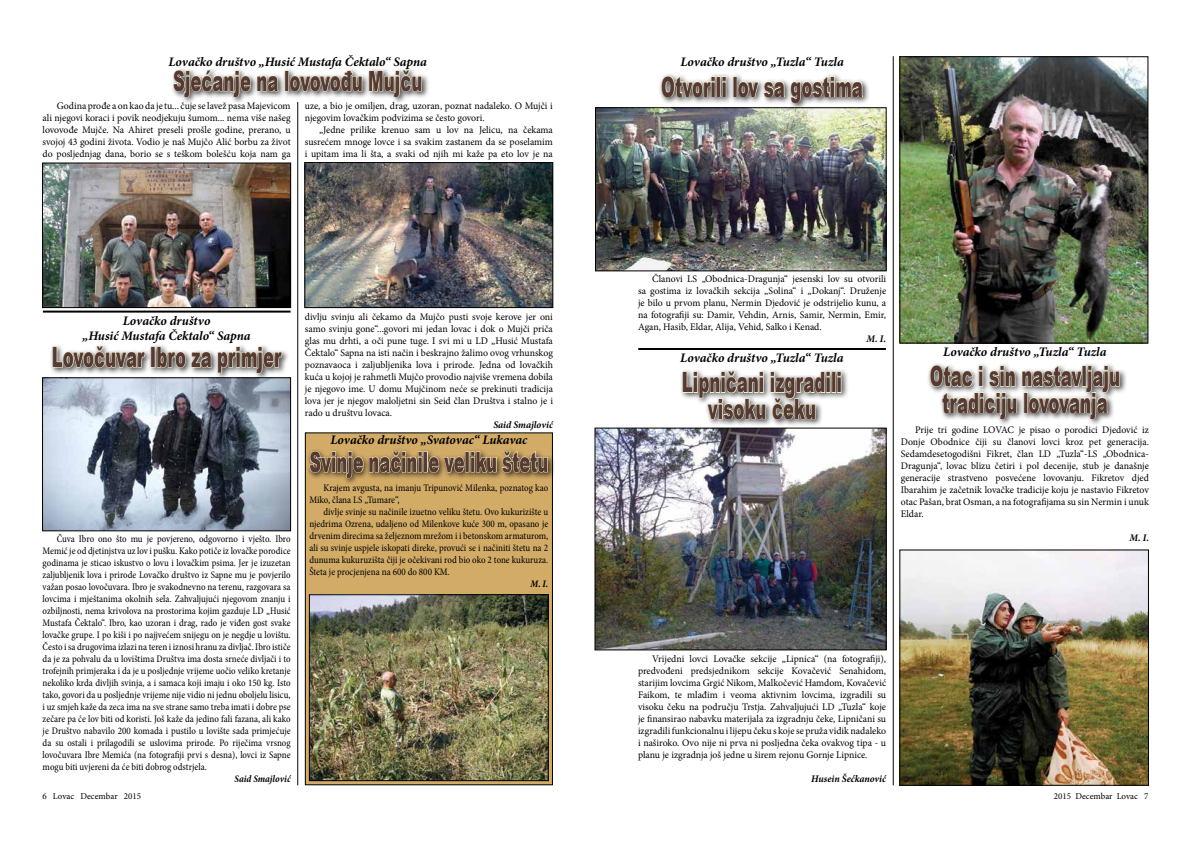
<style>
.page{position:relative;width:1191px;height:842px;background:#fff}
.page>*{position:absolute;margin:0;border:0;box-sizing:border-box;transform-origin:0 0}
.t1{font:900 27.9px/26.4px "Arial";color:#563932;text-align:center;scale:.59 1}
.t2{font:900 27.9px "Arial";color:#563932;scale:.58 1}
.t3{font:italic 700 13px/15.6px "Minion Pro";letter-spacing:-.005em;color:#000;text-align:center}
.t4{font:10.1px/12px "Minion Pro";color:#000;text-align:justify}
.t5{font:condensed 10.1px/12px "Minion Pro";color:#000;text-align:justify}
.t6{font:italic 700 10.1px "Minion Pro";color:#000}
.t7{font:italic 700 condensed 10.1px "Minion Pro";color:#000}
.t8{font:9px "Minion Pro";color:#000}
</style>
<div class="page">
<div style="left:305px;top:433px;width:247px;height:352px;background:#d2ab67"></div>
<div style="left:305px;top:432px;width:248px;height:353px;border:1px solid #000"></div>
<hr style="left:297px;top:102px;width:1px;height:683px;background:#000">
<hr style="left:893px;top:56px;width:1px;height:729px;background:#000">
<div style="left:170px;top:67px;width:259px;height:37px;background:#000;opacity:.75"></div>
<svg style="left:173px;top:70px;width:106px;height:28px"></svg>
<div style="left:285px;top:70px;width:4px;height:21px;border:1px solid #fcfad7"></div>
<svg style="left:289px;top:67px;width:133px;height:31px"></svg>
<div style="left:49px;top:343px;width:240px;height:38px;background:#000;opacity:.75"></div>
<svg style="left:52px;top:345px;width:94px;height:23px"></svg>
<div style="left:151px;top:346px;width:4px;height:21px;border:1px solid #fcfad7"></div>
<svg style="left:156px;top:346px;width:127px;height:28px"></svg>
<div style="left:658px;top:72px;width:212px;height:38px;background:#000;opacity:.75"></div>
<svg style="left:661px;top:74px;width:54px;height:24px"></svg>
<div style="left:716px;top:76px;width:4px;height:21px;border:1px solid #fcfad7"></div>
<svg style="left:721px;top:76px;width:5px;height:22px"></svg>
<div style="left:733px;top:76px;width:4px;height:21px;border:1px solid #fcfad7"></div>
<svg style="left:737px;top:74px;width:126px;height:29px"></svg>
<div style="left:926px;top:362px;width:201px;height:64px;background:#000;opacity:.75"></div>
<svg style="left:929px;top:364px;width:191px;height:55px"></svg>
<div style="left:679px;top:368px;width:170px;height:59px;background:#000;opacity:.75"></div>
<svg style="left:682px;top:371px;width:160px;height:49px"></svg>
<div style="left:306px;top:448px;width:249px;height:37px;background:#000;opacity:.75"></div>
<svg style="left:309px;top:450px;width:239px;height:29px"></svg>
<hr style="left:43px;top:311px;width:247px;height:2px;background:#000">
<hr style="left:638px;top:348px;width:248px;height:2px;background:#000">
<img style="left:44px;top:164px;width:245px;height:142px">
<div style="left:42px;top:162px;width:249px;height:146px;border:1px solid #000"></div>
<img style="left:306px;top:164px;width:245px;height:142px">
<div style="left:304px;top:162px;width:249px;height:146px;border:1px solid #000"></div>
<img style="left:44px;top:379px;width:245px;height:150px">
<div style="left:42px;top:377px;width:249px;height:154px;border:1px solid #000"></div>
<img style="left:311px;top:596px;width:236px;height:183px">
<div style="left:309px;top:594px;width:240px;height:187px;border:1px solid #000"></div>
<img style="left:597px;top:109px;width:287px;height:160px">
<div style="left:595px;top:107px;width:291px;height:164px;border:1px solid #000"></div>
<img style="left:596px;top:430px;width:288px;height:218px">
<div style="left:594px;top:428px;width:292px;height:222px;border:1px solid #000"></div>
<img style="left:901px;top:58px;width:245px;height:284px">
<div style="left:899px;top:56px;width:249px;height:288px;border:1px solid #000"></div>
<img style="left:901px;top:551px;width:246px;height:233px">
<div style="left:899px;top:549px;width:250px;height:237px;border:1px solid #000"></div>
<p class="t3" style="left:168px;top:54px;width:260px">Lovačko društvo „Husić Mustafa Čektalo“ Sapna</p>
<p class="t4" style="left:43px;top:100px;width:250px;text-indent:14px">Godina prođe a on kao da je tu... čuje se lavež pasa Majevicom ali njegovi koraci i povik neodjekuju šumom... nema više našeg lovovođe Mujče. Na Ahiret preseli prošle godine, prerano, u svojoj 43 godini života. Vodio je naš Mujčo Alić borbu za život do posljednjag dana, borio se s teškom bolešću koja nam ga</p>
<p class="t4" style="left:305px;top:100px;width:249px">uze, a bio je omiljen, drag, uzoran, poznat nadaleko. O Mujči i njegovim lovačkim podvizima se često govori.</p>
<h1 class="t1" style="left:173px;top:67px;width:424px">Sjećanje na lovovođu Mujču</h1>
<p class="t4" style="left:305px;top:124px;width:250px;text-indent:14px">„Jedne prilike krenuo sam u lov na Jelicu, na čekama susrećem mnoge lovce i sa svakim zastanem da se poselamim i upitam ima li šta, a svaki od njih mi kaže pa eto lov je na</p>
<p class="t3" style="left:83px;top:312px;width:170px">Lovačko društvo<br>„Husić Mustafa Čektalo“ Sapna</p>
<h1 class="t1" style="left:52px;top:343px;width:390px">Lovočuvar Ibro za primjer</h1>
<p class="t5" style="left:43px;top:533px;width:249px;text-indent:14px">Čuva Ibro ono što mu je povjereno, odgovorno i vješto. Ibro Memić je od djetinjstva uz lov i pušku. Kako potiče iz lovačke porodice godinama je sticao iskustvo o lovu i lovačkim psima. Jer je izuzetan zaljubljenik lova i prirode Lovačko društvo iz Sapne mu je povjerilo važan posao lovočuvara. Ibro je svakodnevno na terenu, razgovara sa lovcima i mještanima okolnih sela. Zahvaljujući njegovom znanju i ozbiljnosti, nema krivolova na prostorima kojim gazduje LD „Husić Mustafa Čektalo“. Ibro, kao uzoran i drag, rado je viđen gost svake lovačke grupe. I po kiši i po najjvećem snijegu on je negdje u lovištu.<br>Često i sa drugovima izlazi na teren i iznosi hranu za divljač. Ibro ističe da je za pohvalu da u lovištima Društva ima dosta srneće divljači i to trofejnih primjeraka i da je u posljednje vrijeme uočio veliko kretanje nekoliko krda divljih svinja, a i samaca koji imaju i oko 150 kg. Isto tako, govori da u posljednje vrijeme nije vidio ni jednu oboljelu lisicu, i uz smjeh kaže da zeca ima na sve strane samo treba imati i dobre pse zečare pa će lov biti od koristi. Još kaže da jedino fali fazana, ali kako je Društvo nabavilo 200 komada i pustilo u lovište sada primjećuje da su ostali i prilagodili se uslovima prirode. Po riječima vrsnog lovočuvara Ibre Memića (na fotografiji prvi s desna), lovci iz Sapne mogu biti uvjereni da će biti dobrog odstrjela.</p>
<p class="t7" style="left:235px;top:771px;width:57px">Said Smajlović</p>
<p class="t4" style="left:305px;top:311px;width:250px">divlju svinju ali čekamo da Mujčo pusti svoje kerove jer oni samo svinju gone“...govori mi jedan lovac i dok o Mujči priča glas mu drhti, a oči pune tuge. I svi mi u LD „Husić Mustafa Čektalo“ Sapna na isti način i beskrajno žalimo ovog vrhunskog poznavaoca i zaljubljenika lova i prirode. Jedna od lovačkih kuća u kojoj je rahmetli Mujčo provodio najviše vremena dobila je njegovo ime. U domu Mujčinom neće se prekinuti tradicija lova jer je njegov maloljetni sin Seid član Društva i stalno je i rado u društvu lovaca.</p>
<p class="t6" style="left:493px;top:417px;width:61px">Said Smajlović</p>
<p class="t3" style="left:330px;top:432px;width:198px">Lovačko društvo „Svatovac“ Lukavac</p>
<h1 class="t2" style="left:309px;top:442px;width:413px">Svinje načinile veliku štetu</h1>
<p class="t5" style="left:309px;top:482px;width:240px;text-indent:14px">Krajem avgusta, na imanju Tripunović Milenka, poznatog kao<br>Miko, člana LS „Tumare“,</p>
<p class="t5" style="left:309px;top:506px;width:240px;text-indent:14px">divlje svinje su načinile izuetno veliku štetu. Ovo kukurizište u njedrima Ozrena, udaljeno od Milenkove kuće 300 m, opasano je drvenim direcima sa željeznom mrežom i i betonskom armaturom, ali su svinje uspjele iskopati direke, provući se i načiniti štetu na 2 dunuma kukuruzišta čiji je očekivani rod bio oko 2 tone kukuruza.<br>Šteta je procjenjena na 600 do 800 KM.</p>
<p class="t7" style="left:530px;top:576px;width:19px">M. I.</p>
<p class="t3" style="left:680px;top:54px;width:165px">Lovačko društvo „Tuzla“ Tuzla</p>
<h1 class="t1" style="left:661px;top:73px;width:343px">Otvorili lov sa gostima</h1>
<p class="t4" style="left:638px;top:273px;width:250px;text-indent:14px">Članovi LS „Obodnica-Dragunja“ jesenski lov su otvorili sa gostima iz lovačkih sekcija „Solina“ i „Dokanj“. Druženje je bilo u prvom planu, Nermin Djedović je odstrijelio kunu, a na fotografiji su: Damir, Vehdin, Arnis, Samir, Nermin, Emir, Agan, Hasib, Eldar, Alija, Vehid, Salko i Kenad.</p>
<p class="t6" style="left:866px;top:332px;width:21px">M. I.</p>
<p class="t3" style="left:680px;top:350px;width:165px">Lovačko društvo „Tuzla“ Tuzla</p>
<h1 class="t1" style="left:682px;top:368px;width:273px">Lipničani izgradili visoku čeku</h1>
<p class="t3" style="left:943px;top:344px;width:165px">Lovačko društvo „Tuzla“ Tuzla</p>
<h1 class="t1" style="left:929px;top:362px;width:324px">Otac i sin nastavljaju tradiciju lovovanja</h1>
<p class="t4" style="left:900px;top:424px;width:250px;text-indent:14px">Prije tri godine LOVAC je pisao o porodici Djedović iz Donje Obodnice čiji su članovi lovci kroz pet generacija.<br>Sedamdesetogodišni Fikret, član LD „Tuzla“-LS „Obodnica-Dragunja“, lovac blizu četiri i pol decenije, stub je današnje generacije strastveno posvećene lovovanju. Fikretov djed Ibarahim je začetnik lovačke tradicije koju je nastavio Fikretov otac Pašan, brat Osman, a na fotografijama su sin Nermin i unuk Eldar.</p>
<p class="t6" style="left:1129px;top:531px;width:21px">M. I.</p>
<p class="t4" style="left:638px;top:652px;width:250px;text-indent:14px">Vrijedni lovci Lovačke sekcije „Lipnica“ (na fotografiji), predvođeni predsjednikom sekcije Kovačević Senahidom, starijim lovcima Grgić Nikom, Malkočević Hamdom, Kovačević Faikom, te mlađim i veoma aktivnim lovcima, izgradili su visoku čeku na području Trstja. Zahvaljujući LD „Tuzla“ koje je finansirao nabavku materijala za izgradnju čeke, Lipničani su izgradili funkcionalnu i lijepu čeku s koje se pruža vidik nadaleko i naširoko. Ovo nije ni prva ni posljedna čeka ovakvog tipa - u planu je izgradnja još jedne u širem rejonu Gornje Lipnice.</p>
<p class="t6" style="left:811px;top:771px;width:76px">Husein Šećkanović</p>
<p class="t8" style="left:43px;top:790px;width:100px">6 Lovac Decembar 2015</p>
<p class="t8" style="left:1054px;top:790px;width:96px">2015 Decembar Lovac 7</p>
</div>
